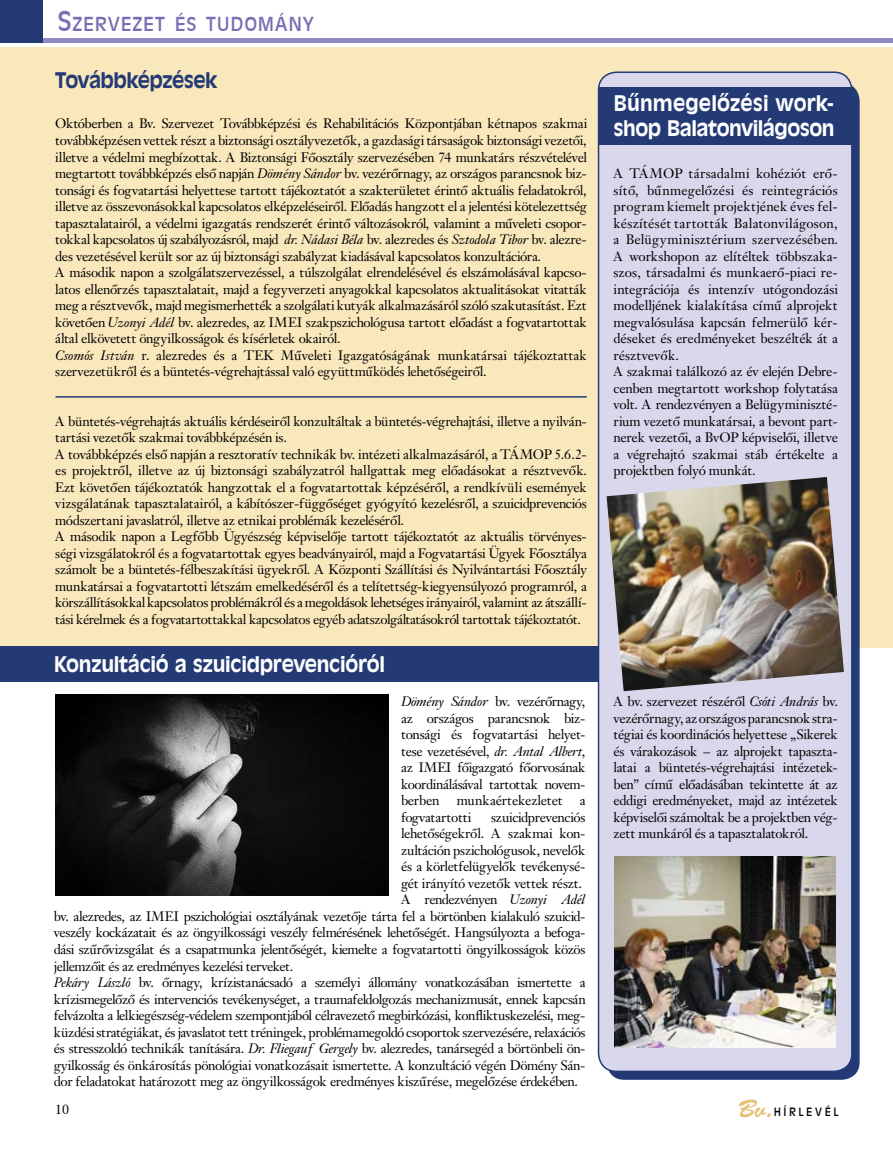
<style>
.page{position:relative;width:893px;height:1170px;background:#fff}
.page>*{position:absolute;margin:0;border:0;box-sizing:border-box;transform-origin:0 0}
.t1{font:25.2px "Brush Script Std";color:#e6c077}
.t2{font:21px/25.5px "Incised 901 HU Bold";letter-spacing:-.015em;color:#fff}
.t3{font:21px "Incised 901 HU Bold";letter-spacing:-.03em;color:#243a75}
.t4{font:18.9px "Incised 901 HU Normal";letter-spacing:.04em;color:#7670b3}
.t5{font:13.5px/16.5px "Janson Text PFL";color:#000}
.t6{font:13.5px "Janson Text PFL";letter-spacing:-.02em;color:#000}
.t7{font:11.25px "Incised 901 HU Normal";letter-spacing:.235em;color:#000;scale:.95 1}
.s1{font-size:27px}
.s2{font-style:italic}
</style>
<div class="page">
<div style="left:0;top:48px;width:893px;height:600px;background:#fae8bd"></div>
<div style="left:606px;top:83px;width:254px;height:996px;background:#243a75;border-radius:18px"></div>
<div style="left:0;top:38px;width:893px;height:5px;background:#918ac3"></div>
<svg style="left:55px;top:47px;width:263px;height:1px"></svg>
<div style="left:0;top:0;width:43px;height:43px;background:#243a75"></div>
<div style="left:598px;top:72px;width:254px;height:999px;background:#d9d7ec;border-radius:18px"></div>
<div style="left:598px;top:71px;width:255px;height:1000px;border:2px solid #243a75;border-radius:18px"></div>
<img style="left:614px;top:856px;width:221px;height:191px">
<img style="left:55px;top:694px;width:333px;height:201px">
<div style="left:0;top:646px;width:598px;height:35px;background:#243a75"></div>
<div style="left:599px;top:87px;width:254px;height:58px;background:#243a75"></div>
<hr style="left:56px;top:396px;width:531px;height:1px;background:#243a75">
<img style="left:607px;top:477px;width:237px;height:214px">
<h3 class="t4" style="left:57px;top:12px;width:28px"><span class="s1">S</span>ZERVEZET</h3>
<h3 class="t4" style="left:175px;top:12px;width:140px">ÉS TUDOMÁNY</h3>
<h2 class="t3" style="left:55px;top:68px;width:164px">Továbbképzések</h2>
<p class="t5" style="left:55px;top:115px;width:533px">Októberben a Bv. Szervezet Továbbképzési és Rehabilitációs Központjában kétnapos szakmai továbbképzésen vettek részt a biztonsági osztályvezetők, a gazdasági társaságok biztonsági vezetői, illetve a védelmi megbízottak. A Biztonsági Főosztály szervezésében 74 munkatárs részvételé-vel megtartott továbbképzés első napján <span class="s2">Dömény Sándor</span> bv. vezérőrnagy, az országos parancsnok biz&shy;tonsági és fogvatartási helyettese tartott tájékoztatót a szak-területet érintő aktuális feladatokról, illetve az összevonásokkal kapcsolatos elképzeléseiről. Előadás hangzott el a jelentési kötelezettség tapasztalatairól, a védelmi igazgatás rendszerét érintő változásokról, valamint a műveleti csopor&shy;tokkal kapcsolatos új szabályozásról, majd <span class="s2">dr. Nádasi Béla</span> bv. alezredes és <span class="s2">Sztodola Tibor</span> bv. alezre&shy;des vezetésével került sor az új biztonsági szabályzat kiadásával kapcsolatos konzultációra.<br>A második napon a szolgálatszervezéssel, a túlszolgálat elrendelésével és elszámolásával kapcso&shy;latos ellenőrzés tapasztalatait, majd a fegyverzeti anyagokkal kapcsolatos aktualitásokat vitatták meg a résztvevők, majd megismerhették a szolgálati kutyák alkalmazásáról szóló szakutasítást. Ezt követően <span class="s2">Uzonyi Adél</span> bv. alezredes, az IMEI szakpszichológusa tartott előadást a fogvatartottak által elkövetett öngyilkosságok és kísérletek okairól.<br><span class="s2">Csomós István</span> r. alezredes és a TEK Műveleti Igazgatóságának munkatársai tájékoztattak szervezetükről és a büntetés-végrehajtással való együttműködés lehetőségeiről.</p>
<p class="t5" style="left:55px;top:412px;width:533px">A büntetés-végrehajtás aktuális kérdéseiről konzultáltak a büntetés-végrehajtási, illetve a nyilván&shy;tartási vezetők szakmai továbbképzésén is.<br>A továbbképzés első napján a resztoratív technikák bv. intézeti alkalmazásáról, a TÁMOP 5.6.2- es projektről, illetve az új biztonsági szabályzatról hallgattak meg előadásokat a résztvevők.<br>Ezt követően tájékoztatók hangzottak el a fogvatartottak képzéséről, a rendkívüli események vizsgálatának tapasztalatairól, a kábítószer-függőséget gyógyító kezelésről, a szuicidprevenciós módszertani javaslatról, illetve az etnikai problémák kezeléséről.<br>A második napon a Legfőbb Ügyészség képviselője tartott tájékoztatót az aktuális törvényes&shy;ségi vizsgálatokról és a fogvatartottak egyes beadványairól, majd a Fogvatartási Ügyek Főosztálya számolt be a büntetés-félbeszakítási ügyekről. A Központi Szállítási és Nyilvántartási Főosztály munkatársai a fogvatartotti létszám emelkedéséről és a telítettség-kiegyensúlyozó programról, a körszállításokkal kapcsolatos problémákról és a megoldások lehetséges irányairól, valamint az átszállí&shy;tási kérelmek és a fogvatartottakkal kapcsolatos egyéb adatszolgáltatásokról tartottak tájékoztatót.</p>
<h2 class="t2" style="left:54px;top:651px;width:333px">Konzultáció a szuicidprevencióról</h2>
<p class="t5" style="left:401px;top:693px;width:186px;text-align:justify"><span class="s2">Dömény Sándor</span> bv. vezérőrnagy, az országos parancsnok biz&shy;tonsági és fogvatartási helyet&shy;tese vezetésével, <span class="s2">dr. Antal Albert</span>, az IMEI főigazgató főorvosának koordinálásával tartottak novem&shy;berben</p>
<p class="t5" style="left:457px;top:792px;width:107px">munkaértekezletet</p>
<p class="t5" style="left:580px;top:792px;width:7px">a</p>
<p class="t5" style="left:401px;top:808px;width:71px">fog----va-----tartotti</p>
<p class="t5" style="left:491px;top:808px;width:96px">szuicidprevenciós</p>
<p class="t5" style="left:401px;top:825px;width:186px">lehe-tő--ségekről. A szakmai kon-</p>
<p class="t5" style="left:401px;top:841px;width:186px">zultáción pszichológusok, nevelők</p>
<p class="t5" style="left:401px;top:858px;width:186px">és a körletfelügyelők tevékenysé-</p>
<p class="t5" style="left:401px;top:874px;width:182px">gét irányító vezetők vettek részt.</p>
<p class="t5" style="left:401px;top:891px;width:186px">A rendezvényen <span class="s2">Uzonyi Adél</span></p>
<p class="t5" style="left:54px;top:907px;width:533px">bv. alezredes, az IMEI pszichológiai osztályának vezetője tárta fel a börtönben kialakuló szuicid-</p>
<p class="t5" style="left:54px;top:924px;width:533px">veszély kockázatait és az öngyilkossági veszély felmérésének lehetőségét. Hangsúlyozta a befoga-</p>
<p class="t5" style="left:54px;top:940px;width:533px">dási szűrővizsgálat és a csapatmunka jelentőségét, kiemelte a fogvatartotti öngyilkosságok közös</p>
<p class="t5" style="left:54px;top:957px;width:241px">jellemzőit és az eredményes kezelési terveket.</p>
<p class="t5" style="left:54px;top:973px;width:533px"><span class="s2">Pekáry László</span> bv. őrnagy, krízistanácsadó a személyi állomány vonatkozásában ismertette a</p>
<p class="t5" style="left:54px;top:990px;width:533px">krízismegelőző és intervenciós tevékenységet, a traumafeldolgozás mechanizmusát, ennek kapcsán</p>
<p class="t6" style="left:54px;top:1006px;width:533px">felvázolta a lelkiegészség-védelem szempontjából célravezető megbirkózási, konfliktuskezelési, meg-</p>
<p class="t5" style="left:54px;top:1023px;width:533px">küzdési stratégiákat, és javaslatot tett tréningek, problémamegoldó csoportok szervezésére, relaxációs</p>
<p class="t5" style="left:54px;top:1039px;width:532px">és stresszoldó technikák tanítására. <span class="s2">Dr. Fliegauf Gergely</span> bv. alezredes, tanársegéd a börtönbeli ön-</p>
<p class="t5" style="left:54px;top:1056px;width:533px">gyilkosság és önkárosítás pönológiai vonatkozásait ismertette. A konzultáció végén Dömény Sán-</p>
<p class="t5" style="left:54px;top:1072px;width:525px">dor feladatokat határozott meg az öngyilkosságok eredményes kiszűrése, megelőzése érdekében.</p>
<h2 class="t2" style="left:614px;top:90px;width:223px">Bûnmegelõzési work&shy;shop Balatonvilágoson</h2>
<p class="t5" style="left:614px;top:165px;width:226px">A TÁMOP társadalmi kohéziót erő&shy;sítő, bűnmegelőzési és reintegrációs prog-ram kiemelt projektjének éves fel&shy;ké-szítését tartották Balatonvilágoson, a Bel----ügyminisztérium szervezésében.<br>A work--shopon az elítéltek többszaka&shy;szos, társadalmi és munkaerő-piaci re&shy;integrációja és intenzív utógondozási modelljének kialakítása című alprojekt megvalósulása kapcsán felmerülő kér&shy;déseket és eredményeket beszélték át a résztvevők.<br>A szakmai találkozó az év elején Debre&shy;cenben megtartott workshop folytatása volt. A rendezvényen a Belügyminiszté&shy;rium vezető munkatársai, a bevont part&shy;nerek vezetői, a BvOP képviselői, illetve a végrehajtó szakmai stáb értékelte a projektben folyó munkát.</p>
<p class="t5" style="left:614px;top:693px;width:226px;text-align:justify">A bv. szervezet részéről <span class="s2">Csóti András</span> bv. vezérőrnagy, az országos parancsnok stra&shy;tégiai és koordinációs helyettese „Si-kerek és várakozások – az alprojekt tapaszta&shy;latai a büntetés-végrehajtási intézetek&shy;ben” című előadásában tekintette át az eddigi eredményeket, majd az intézetek képviselői számoltak be a projektben vég&shy;zett munkáról és a tapasztalatokról.</p>
<p class="t5" style="left:55px;top:1101px;width:15px">10</p>
<h1 class="t1" style="left:738px;top:1094px;width:37px">Bv.</h1>
<p class="t7" style="left:774px;top:1105px;width:69px">HÍRL EVÉL</p>
</div>
